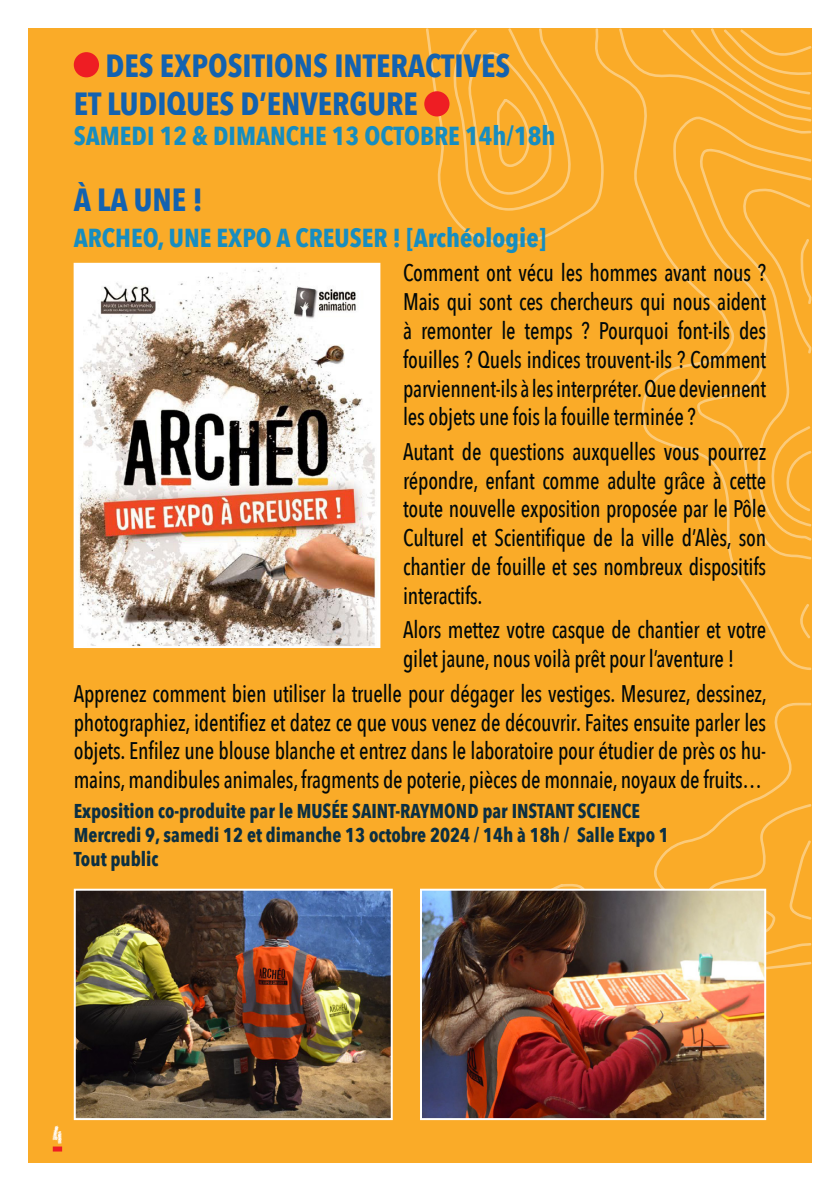
<style>
.page{position:relative;width:840px;height:1191px;background:#fff}
.page>*{position:absolute;margin:0;border:0;box-sizing:border-box;transform-origin:0 0}
.t1{font:700 32px/37.6px "Avenir Next Condensed";color:#1362b0}
.t2{font:700 26px "Avenir Next Condensed";color:#178dc0}
.t3{font:600 26px "Tripper Rough Pro";color:#fff;scale:.9 1}
.t4{font:500 24px/28.8px "Avenir Next Condensed";letter-spacing:-.01em;color:#000809;text-align:justify;scale:.9 1}
.t5{font:700 20px/24px "Avenir Next Condensed";color:#0b2f42;scale:.95 1}
</style>
<div class="page">
<div style="left:28px;top:28px;width:783px;height:1134px;background:#faab28"></div>
<svg style="left:607px;top:67px;width:204px;height:603px"></svg>
<svg style="left:671px;top:134px;width:140px;height:426px"></svg>
<svg style="left:697px;top:145px;width:114px;height:403px"></svg>
<svg style="left:425px;top:28px;width:182px;height:217px"></svg>
<svg style="left:654px;top:702px;width:157px;height:270px"></svg>
<svg style="left:618px;top:28px;width:193px;height:106px"></svg>
<svg style="left:767px;top:425px;width:44px;height:102px"></svg>
<svg style="left:741px;top:187px;width:70px;height:167px"></svg>
<svg style="left:796px;top:602px;width:15px;height:37px"></svg>
<svg style="left:701px;top:803px;width:110px;height:157px"></svg>
<svg style="left:448px;top:28px;width:126px;height:184px"></svg>
<svg style="left:553px;top:884px;width:31px;height:4px"></svg>
<div style="left:74px;top:52px;width:25px;height:25px;background:#ee1d23;border-radius:50%"></div>
<div style="left:424px;top:91px;width:25px;height:25px;background:#ee1d23;border-radius:50%"></div>
<img style="left:77px;top:266px;width:300px;height:379px">
<div style="left:74px;top:263px;width:306px;height:385px;border:2px solid #fff"></div>
<img style="left:77px;top:891px;width:312px;height:226px">
<div style="left:74px;top:888px;width:318px;height:232px;border:2px solid #fff"></div>
<img style="left:423px;top:891px;width:339px;height:226px">
<div style="left:420px;top:888px;width:345px;height:232px;border:2px solid #fff"></div>
<div style="left:53px;top:1146px;width:9px;height:5px;background:#ee1d23"></div>
<h1 class="t1" style="left:74px;top:47px;width:438px;text-indent:32px">DES EXPOSITIONS INTERACTIVES<br>ET LUDIQUES D’ENVERGURE</h1>
<p class="t2" style="left:74px;top:120px;width:483px">SAMEDI 12 &amp; DIMANCHE 13 OCTOBRE 14h/18h</p>
<h1 class="t1" style="left:74px;top:181px;width:131px">À LA UNE !</h1>
<p class="t2" style="left:74px;top:222px;width:473px">ARCHEO, UNE EXPO A CREUSER ! [Archéologie]</p>
<p class="t4" style="left:403px;top:258px;width:404px">Comment ont vécu les hommes avant nous ?<br>Mais qui sont ces chercheurs qui nous aident à remonter le temps ? Pourquoi font-ils des fouilles ? Quels indices trouvent-ils ? Comment parviennent-ils à les interpréter. Que deviennent les objets une fois la fouille terminée ?</p>
<p class="t4" style="left:403px;top:437px;width:405px">Autant de questions auxquelles vous pourrez répondre, enfant comme adulte grâce à cette toute nouvelle exposition proposée par le Pôle Culturel et Scientifique de la ville d’Alès, son chantier de fouille et ses nombreux dispositifs interactifs.</p>
<p class="t4" style="left:403px;top:615px;width:404px">Alors mettez votre casque de chantier et votre gilet jaune, nous voilà prêt pour l’aventure !</p>
<p class="t4" style="left:74px;top:679px;width:771px">Apprenez comment bien utiliser la truelle pour dégager les vestiges. Mesurez, dessinez, photographiez, identifiez et datez ce que vous venez de découvrir. Faites ensuite parler les objets. Enfilez une blouse blanche et entrez dans le laboratoire pour étudier de près os hu&shy;mains, mandibules animales, fragments de poterie, pièces de monnaie, noyaux de fruits…</p>
<p class="t5" style="left:74px;top:798px;width:627px">Exposition co-produite par le MUSÉE SAINT-RAYMOND par INSTANT SCIENCE<br>Mercredi 9, samedi 12 et dimanche 13 octobre 2024 / 14h à 18h / Salle Expo 1<br>Tout public</p>
<p class="t3" style="left:53px;top:1113px;width:12px">4</p>
</div>
